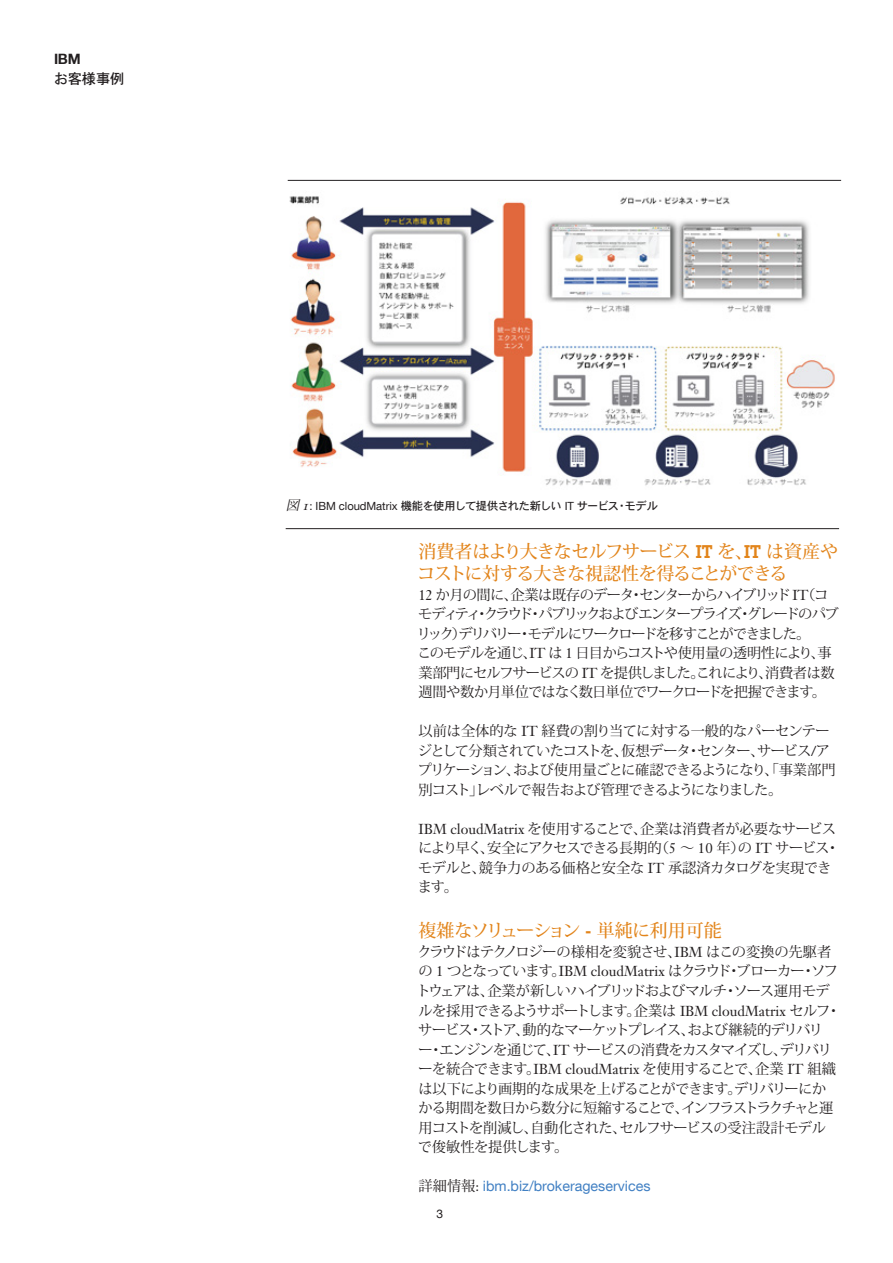
<style>
.page{position:relative;width:893px;height:1263px;background:#fff}
.page>*{position:absolute;margin:0;border:0;box-sizing:border-box;transform-origin:0 0}
._2A_head__color{font:500 18px/22.5px "Koz Min Pr 6 N";letter-spacing:-.05em;color:#e2841a}
._2C_body{font:14.25px/19.5px "Koz Min Pr 6 N";letter-spacing:-.06em;color:#231f20}
._2A_head__color-2{font:14.25px/19.5px "Koz Min Pr 6 N";letter-spacing:-.085em;color:#231f20}
._2A_head__color-3{font:14.25px/19.5px "Koz Min Pr 6 N";letter-spacing:-.065em;color:#231f20}
._2A_head__color-4{font:14.25px/19.5px "Koz Min Pr 6 N";letter-spacing:-.04em;color:#231f20}
._2C_body-2{font:14.25px "Helvetica Neue LT Com";color:#4180c3}
._0A_collateral_type{font:14.25px "Heisei Kaku Go Std W5";letter-spacing:-.01em;color:#231f20}
._0A_business_unit{font:700 14.25px "Helvetica Neue LT Com";color:#231f20}
._0B_industry_area{font:12px "Helvetica Neue LT Com";color:#231f20}
._2E_figure_caption_w{font:11.25px "Heisei Kaku Go Std W5";letter-spacing:-.055em;color:#231f20}
.s1{font-family:"Koz Min Pr 6 N";font-style:italic;font-size:13.5px}
.s2{font-family:"Janson Text LT Std";font-style:italic;font-size:13.5px}
.s3{font-family:"Helvetica Neue LT Com"}
.s4{font-family:"Lubalin Graph Std";font-weight:600}
.s5{font-family:"Janson Text LT Std"}
.s6{font-family:"Koz Min Pr 6 N";color:#231f20}
.s7{font-family:"Janson Text LT Std";color:#231f20}
</style>
<div class="page">
<hr style="left:288px;top:180px;width:553px;height:1px;background:#231f20">
<hr style="left:286px;top:528px;width:553px;height:1px;background:#231f20">
<img style="left:289px;top:196px;width:546px;height:290px">
<p class="_0A_business_unit" style="left:54px;top:50px;width:28px">IBM</p>
<p class="_0A_collateral_type" style="left:54px;top:70px;width:72px">お客様事例</p>
<p class="_2E_figure_caption_w" style="left:286px;top:499px;width:374px"><span class="s1">図</span> <span class="s2">1</span><span class="s3">: IBM cloudMatrix</span> 機能を使用して提供された新しい <span class="s3">IT</span> サービス・モデル</p>
<p class="_2A_head__color" style="left:417px;top:540px;width:422px">消費者はより大きなセルフサービス <span class="s4">IT</span> を、<span class="s4">IT</span> は資産やコストに対する大きな視認性を得ることができる</p>
<p class="_2A_head__color-2" style="left:417px;top:585px;width:424px"><span class="s5">12</span> か月の間に、企業は既存のデータ・センターからハイブリッド <span class="s5">IT</span>（コモディティ・クラウド・パブリックおよびエンタープライズ・グレードのパブリック）デリバリー・モデルにワークロードを移すことができました。<br>このモデルを通じ、<span class="s5">IT</span> は <span class="s5">1</span> 日目からコストや使用量の透明性により、事業部門にセルフサービスの <span class="s5">IT</span> を提供しました。これにより、消費者は数週間や数か月単位ではなく数日単位でワークロードを把握できます。</p>
<p class="_2A_head__color-3" style="left:418px;top:722px;width:419px">以前は全体的な <span class="s5">IT</span> 経費の割り当てに対する一般的なパーセンテージとして分類されていたコストを、仮想データ・センター、サービス<span class="s5">/</span>アプリケーション、および使用量ごとに確認できるようになり、「事業部門別コスト」レベルで報告および管理できるようになりました。</p>
<p class="_2A_head__color-4" style="left:418px;top:819px;width:424px"><span class="s5">IBM cloudMatrix</span> を使用することで、企業は消費者が必要なサービスにより早く、安全にアクセスできる長期的（<span class="s5">5</span> ～ <span class="s5">10</span> 年）の <span class="s5">IT</span> サービス・モデルと、競争力のある価格と安全な <span class="s5">IT</span> 承認済カタログを実現できます。</p>
<p class="_2A_head__color" style="left:418px;top:920px;width:305px">複雑なソリューション <span class="s4">-</span> 単純に利用可能</p>
<p class="_2C_body" style="left:416px;top:942px;width:426px">クラウドはテクノロジーの様相を変貌させ、<span class="s5">IBM</span> はこの変換の先駆者の <span class="s5">1</span> つとなっています。<span class="s5">IBM cloudMatrix</span> はクラウド・ブローカー・ソフトウェアは、企業が新しいハイブリッドおよびマルチ・ソース運用モデルを採用できるようサポートします。企業は <span class="s5">IBM cloudMatrix</span> セルフ・サービス・ストア、動的なマーケットプレイス、および継続的デリバリ<br>ー・エンジンを通じて、<span class="s5">IT</span> サービスの消費をカスタマイズし、デリバリーを統合できます。<span class="s5">IBM cloudMatrix</span> を使用することで、企業 <span class="s5">IT</span> 組織は以下により画期的な成果を上げることができます。デリバリーにかかる期間を数日から数分に短縮することで、インフラストラクチャと運用コストを削減し、自動化された、セルフサービスの受注設計モデルで俊敏性を提供します。</p>
<p class="_2C_body-2" style="left:418px;top:1177px;width:233px"><span class="s6">詳細情報</span><span class="s7">:</span> ibm.biz/brokerageservices</p>
<p class="_0B_industry_area" style="left:437px;top:1206px;width:8px">3</p>
</div>
